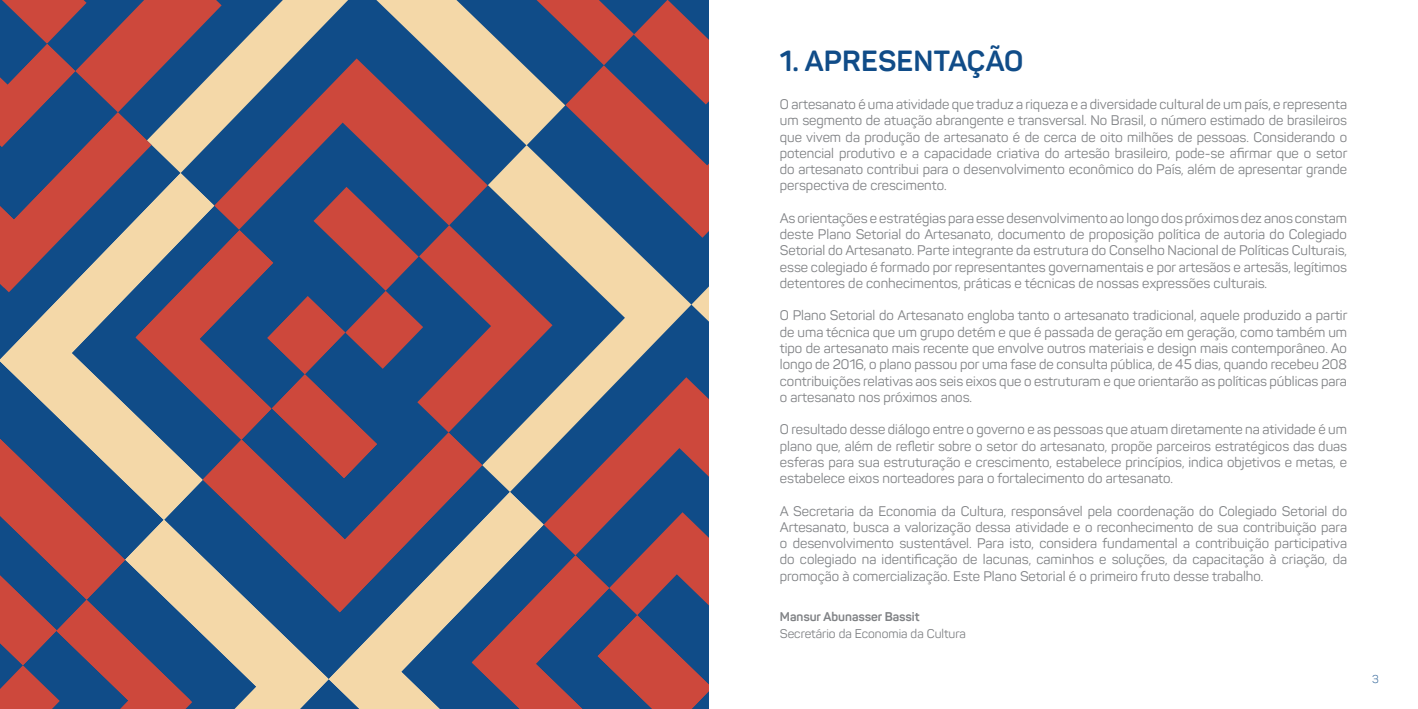
<style>
.page{position:relative;width:1418px;height:709px;background:#fff}
.page>*{position:absolute;margin:0;border:0;box-sizing:border-box;transform-origin:0 0}
.t1{font:700 28.75px "Panton";letter-spacing:.01em;color:#104c88}
.t2{font:13.75px/16.2px "Panton";color:#808285;text-align:justify}
.t3{font:12.5px "Panton";color:#808285}
.t4{font:700 12.5px "Panton";color:#808285}
.t5{font:11.25px "Panton Light Caps";color:#104c88}
</style>
<div class="page">
<svg style="left:0;top:0;width:709px;height:709px;background:#746476"></svg>
<h1 class="t1" style="left:780px;top:43px;width:245px">1. APRESENTAÇÃO</h1>
<p class="t2" style="left:780px;top:96px;width:569px">O artesanato é uma atividade que traduz a riqueza e a diversidade cultural de um país, e representa um segmento de atuação abrangente e transversal. No Brasil, o número estimado de brasileiros que vivem da produção de artesanato é de cerca de oito milhões de pessoas. Considerando o potencial produtivo e a capacidade criativa do artesão brasileiro, pode-se afirmar que o setor do artesanato contribui para o desenvolvimento econômico do País, além de apresentar grande perspectiva de crescimento.</p>
<p class="t2" style="left:780px;top:210px;width:568px">As orientações e estratégias para esse desenvolvimento ao longo dos próximos dez anos constam deste Plano Setorial do Artesanato, documento de proposição política de autoria do Colegiado Setorial do Artesanato. Parte integrante da estrutura do Conselho Nacional de Políticas Culturais, esse colegiado é formado por representantes governamentais e por artesãos e artesãs, legítimos detentores de conhecimentos, práticas e técnicas de nossas expressões culturais.</p>
<p class="t2" style="left:780px;top:307px;width:569px">O Plano Setorial do Artesanato engloba tanto o artesanato tradicional, aquele produzido a partir de uma técnica que um grupo detém e que é passada de geração em geração, como também um tipo de artesanato mais recente que envolve outros materiais e design mais contemporâneo. Ao longo de 2016, o plano passou por uma fase de consulta pública, de 45 dias, quando recebeu 208 contribuições relativas aos seis eixos que o estruturam e que orientarão as políticas públicas para o artesanato nos próximos anos.</p>
<p class="t2" style="left:780px;top:421px;width:568px">O resultado desse diálogo entre o governo e as pessoas que atuam diretamente na atividade é um plano que, além de refletir sobre o setor do artesanato, propõe parceiros estratégicos das duas esferas para sua estruturação e crescimento, estabelece princípios, indica objetivos e metas, e estabelece eixos norteadores para o fortalecimento do artesanato.</p>
<p class="t2" style="left:780px;top:502px;width:568px">A Secretaria da Economia da Cultura, responsável pela coordenação do Colegiado Setorial do Artesanato, busca a valorização dessa atividade e o reconhecimento de sua contribuição para o desenvolvimento sustentável. Para isto, considera fundamental a contribuição participativa do colegiado na identificação de lacunas, caminhos e soluções, da capacitação à criação, da promoção à comercialização. Este Plano Setorial é o primeiro fruto desse trabalho.</p>
<p class="t4" style="left:780px;top:608px;width:141px">Mansur Abunasser Bassit</p>
<p class="t3" style="left:780px;top:626px;width:187px">Secretário da Economia da Cultura</p>
<p class="t5" style="left:1371px;top:672px;width:8px">3</p>
</div>
